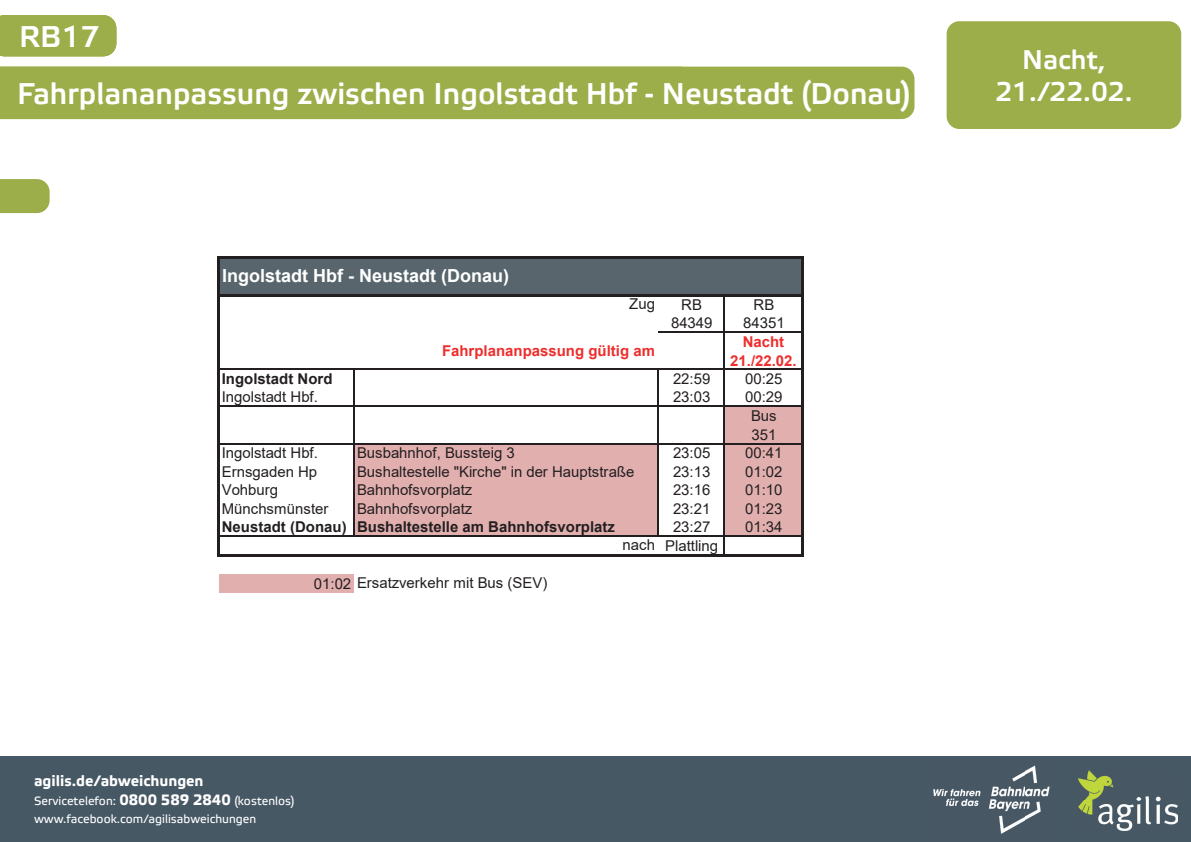
<style>
.page{position:relative;width:1191px;height:842px;background:#fff}
.page>*{position:absolute;margin:0;border:0;box-sizing:border-box;transform-origin:0 0}
.t1{font:500 30px/57.1px "Etelka";color:#fff}
.t2{font:500 27px "Etelka";color:#fff}
.t3{font:700 18px "Arial";color:#fff}
.t4{font:700 15px "Etelka Text";color:#fff}
.t5{font:14.9px/18.5px "Arial";color:#231f20;text-align:center}
.t6{font:700 14.9px "Arial";color:#231f20}
.t7{font:700 14.9px/19.3px "Arial";color:#ee2d2d;text-align:center}
.t8{font:12px/18px "Etelka Text";color:#fff}
.s1{font-weight:700;font-size:15px}
</style>
<div class="page">
<div style="left:0;top:757px;width:1191px;height:85px;background:#475865"></div>
<img style="left:1078px;top:771px;width:100px;height:59px">
<div style="left:946px;top:21px;width:235px;height:108px;background:#9cae49;border-radius:13px"></div>
<svg style="left:0;top:179px;width:50px;height:34px;background:#a0b252"></svg>
<div style="left:0;top:67px;width:914px;height:52px;background:#9cae49"></div>
<div style="left:0;top:15px;width:116px;height:41px;background:#9cae49"></div>
<img style="left:924px;top:756px;width:135px;height:78px">
<div style="left:220px;top:257px;width:582px;height:38px;background:#58656d"></div>
<div style="left:724px;top:406px;width:78px;height:19px;background:#e2afaf"></div>
<div style="left:724px;top:425px;width:78px;height:19px;background:#e2afaf"></div>
<div style="left:354px;top:443px;width:304px;height:19px;background:#e2afaf"></div>
<div style="left:724px;top:443px;width:78px;height:19px;background:#e2afaf"></div>
<div style="left:354px;top:462px;width:304px;height:19px;background:#e2afaf"></div>
<div style="left:724px;top:462px;width:78px;height:19px;background:#e2afaf"></div>
<div style="left:354px;top:481px;width:304px;height:18px;background:#e2afaf"></div>
<div style="left:724px;top:481px;width:78px;height:18px;background:#e2afaf"></div>
<div style="left:354px;top:499px;width:304px;height:19px;background:#e2afaf"></div>
<div style="left:724px;top:499px;width:78px;height:19px;background:#e2afaf"></div>
<div style="left:354px;top:518px;width:304px;height:18px;background:#e2afaf"></div>
<div style="left:724px;top:518px;width:78px;height:18px;background:#e2afaf"></div>
<div style="left:220px;top:574px;width:134px;height:19px;background:#e2afaf"></div>
<hr style="left:723px;top:297px;width:2px;height:35px;background:#231f20">
<hr style="left:723px;top:333px;width:2px;height:73px;background:#231f20">
<hr style="left:723px;top:407px;width:2px;height:36px;background:#231f20">
<hr style="left:217px;top:256px;width:3px;height:301px;background:#231f20">
<hr style="left:801px;top:259px;width:2px;height:298px;background:#231f20">
<hr style="left:723px;top:444px;width:2px;height:110px;background:#231f20">
<hr style="left:353px;top:370px;width:2px;height:165px;background:#231f20">
<hr style="left:657px;top:370px;width:1px;height:165px;background:#231f20">
<hr style="left:220px;top:256px;width:583px;height:3px;background:#231f20">
<hr style="left:220px;top:294px;width:583px;height:3px;background:#231f20">
<hr style="left:658px;top:332px;width:143px;height:1px;background:#231f20">
<hr style="left:220px;top:369px;width:581px;height:1px;background:#231f20">
<hr style="left:220px;top:406px;width:581px;height:1px;background:#231f20">
<hr style="left:220px;top:443px;width:581px;height:1px;background:#231f20">
<hr style="left:220px;top:535px;width:581px;height:2px;background:#231f20">
<hr style="left:220px;top:554px;width:583px;height:3px;background:#231f20">
<h1 class="t1" style="left:17px;top:9px;width:895px;text-indent:45px">17<br>Fahrplananpassung zwischen Ingolstadt Hbf - Neustadt (Donau)</h1>
<h1 class="t1" style="left:19px;top:9px;width:82px">RB26</h1>
<h2 class="t2" style="left:1022px;top:44px;width:85px">Nacht,</h2>
<h1 class="t1" style="left:436px;top:66px;width:236px">Ebern - Bam erg</h1>
<h2 class="t2" style="left:995px;top:76px;width:139px">21./22.02.</h2>
<p class="t3" style="left:222px;top:263px;width:288px">Ingolstadt Hbf - Neustadt (Donau)</p>
<p class="t5" style="left:629px;top:295px;width:27px">Zug</p>
<p class="t5" style="left:681px;top:295px;width:22px">RB</p>
<p class="t5" style="left:753px;top:295px;width:22px">RB</p>
<p class="t5" style="left:671px;top:314px;width:43px">84349</p>
<p class="t5" style="left:743px;top:314px;width:43px">84351</p>
<p class="t7" style="left:442px;top:341px;width:214px">Fahrplananpassung gültig am</p>
<p class="t7" style="left:730px;top:332px;width:68px">Nacht<br>21./22.02.</p>
<p class="t6" style="left:222px;top:368px;width:112px">Ingolstadt Nord</p>
<p class="t5" style="left:673px;top:369px;width:39px">22:59</p>
<p class="t5" style="left:745px;top:369px;width:39px">00:25</p>
<p class="t5" style="left:222px;top:388px;width:98px">Ingolstadt Hbf.</p>
<p class="t5" style="left:673px;top:388px;width:39px">23:03</p>
<p class="t5" style="left:745px;top:388px;width:39px">00:29<br>Bus<br>351</p>
<p class="t5" style="left:222px;top:443px;width:98px">Ingolstadt Hbf.</p>
<p class="t5" style="left:357px;top:443px;width:159px">Busbahnhof, Bussteig 3</p>
<p class="t5" style="left:673px;top:443px;width:39px">23:05</p>
<p class="t5" style="left:745px;top:443px;width:39px">00:41</p>
<p class="t5" style="left:222px;top:462px;width:97px">Ernsgaden Hp</p>
<p class="t5" style="left:357px;top:462px;width:279px">Bushaltestelle "Kirche" in der Hauptstraße</p>
<p class="t5" style="left:673px;top:462px;width:39px">23:13</p>
<p class="t5" style="left:745px;top:462px;width:39px">01:02</p>
<p class="t5" style="left:222px;top:481px;width:58px">Vohburg</p>
<p class="t5" style="left:357px;top:481px;width:117px">Bahnhofsvorplatz</p>
<p class="t5" style="left:673px;top:481px;width:39px">23:16</p>
<p class="t5" style="left:745px;top:481px;width:39px">01:10</p>
<p class="t5" style="left:222px;top:499px;width:108px">Münchsmünster</p>
<p class="t5" style="left:357px;top:499px;width:117px">Bahnhofsvorplatz</p>
<p class="t5" style="left:673px;top:499px;width:39px">23:21</p>
<p class="t5" style="left:745px;top:499px;width:39px">01:23</p>
<p class="t6" style="left:222px;top:517px;width:395px">Neustadt (Donau) Bushaltestelle am Bahnhofsvorplatz</p>
<p class="t5" style="left:673px;top:518px;width:39px">23:27</p>
<p class="t5" style="left:745px;top:518px;width:39px">01:34</p>
<p class="t5" style="left:665px;top:536px;width:54px">Plattling</p>
<p class="t5" style="left:314px;top:573px;width:235px">01:02 Ersatzverkehr mit Bus (SEV)</p>
<p class="t5" style="left:622px;top:535px;width:34px">nach</p>
<p class="t4" style="left:34px;top:772px;width:171px">agilis.de/abweichungen</p>
<p class="t8" style="left:34px;top:792px;width:262px">Servicetelefon: <span class="s1">0800 589 2840</span> (kostenlos) www.facebook.com/agilisabweichungen</p>
</div>
